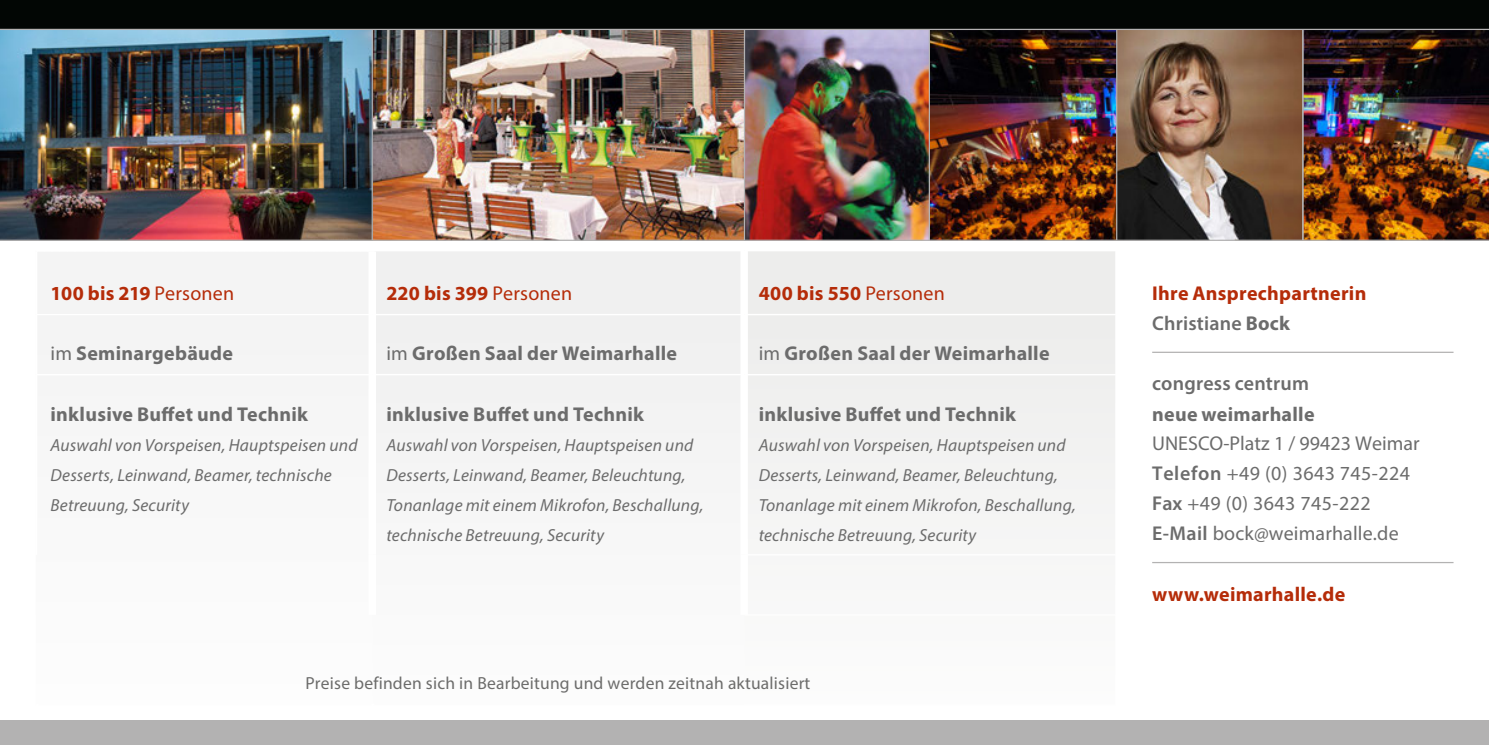
<style>
.page{position:relative;width:1489px;height:745px;background:#fff}
.page>*{position:absolute;margin:0;border:0;box-sizing:border-box;transform-origin:0 0}
.t1{font:700 20px "Myriad Pro";letter-spacing:.015em;color:#6c6c6c}
.t2{font:20px/29.8px "Myriad Pro";letter-spacing:.005em;color:#6c6c6c}
.t3{font:700 20px "Myriad Pro";letter-spacing:.015em;color:#b52c09}
.t4{font:700 20px "Myriad Pro";letter-spacing:-.01em;color:#b52c09}
.t5{font:600 20px "Myriad Pro";letter-spacing:.01em;color:#6c6c6c}
.t6{font:italic 17.5px/30px "Myriad Pro";letter-spacing:.01em;color:#6c6c6c}
.t7{font:17.5px "Myriad Pro";letter-spacing:.01em;color:#6c6c6b}
.s1{font-weight:400}
.s2{font-weight:700}
.s3{font-weight:600}
</style>
<div class="page">
<div style="left:38px;top:252px;width:330px;height:62px;background:#f4f4f4"></div>
<div style="left:376px;top:252px;width:364px;height:62px;background:#f0f0f0"></div>
<div style="left:748px;top:251px;width:367px;height:63px;background:#ededec"></div>
<img style="left:0;top:30px;width:1488px;height:209px">
<div style="left:0;top:0;width:1488px;height:29px;background:#020604"></div>
<hr style="left:0;top:29px;width:1488px;height:1px;background:#b3b2b2">
<hr style="left:0;top:239px;width:1488px;height:2px;background:#b3b2b2">
<hr style="left:371px;top:30px;width:2px;height:210px;background:#b3b2b2">
<hr style="left:743px;top:30px;width:2px;height:210px;background:#b3b2b2">
<hr style="left:928px;top:30px;width:1px;height:210px;background:#b3b2b2">
<hr style="left:1302px;top:30px;width:1px;height:210px;background:#b3b2b2">
<hr style="left:1152px;top:351px;width:301px;height:2px;background:#b3b2b2">
<hr style="left:1152px;top:561px;width:301px;height:2px;background:#b3b2b2">
<div style="left:0;top:720px;width:1488px;height:24px;background:#b3b2b2"></div>
<hr style="left:1116px;top:30px;width:1px;height:210px;background:#b3b2b2">
<p class="t4" style="left:51px;top:280px;width:185px">100 bis 219 <span class="s1">Personen</span></p>
<p class="t3" style="left:386px;top:280px;width:187px">220 bis 399 <span class="s1">Personen</span></p>
<p class="t3" style="left:758px;top:280px;width:188px">400 bis 550 <span class="s1">Personen</span></p>
<p class="t1" style="left:51px;top:340px;width:184px"><span class="s1">im</span> Seminargebäude</p>
<p class="t1" style="left:386px;top:340px;width:292px"><span class="s1">im</span> Großen Saal der Weimarhalle</p>
<p class="t1" style="left:758px;top:340px;width:292px"><span class="s1">im</span> Großen Saal der Weimarhalle</p>
<p class="t1" style="left:51px;top:400px;width:259px">inklusive Buffet und Technik</p>
<p class="t6" style="left:51px;top:429px;width:308px">Auswahl von Vorspeisen, Hauptspeisen und<br>Desserts, Leinwand, Beamer, technische<br>Betreuung, Security</p>
<p class="t1" style="left:386px;top:400px;width:259px">inklusive Buffet und Technik</p>
<p class="t6" style="left:386px;top:429px;width:318px">Auswahl von Vorspeisen, Hauptspeisen und Desserts, Leinwand, Beamer, Beleuchtung, Tonanlage mit einem Mikrofon, Beschallung, technische Betreuung, Security</p>
<p class="t1" style="left:758px;top:400px;width:259px">inklusive Buffet und Technik</p>
<p class="t6" style="left:758px;top:429px;width:318px">Auswahl von Vorspeisen, Hauptspeisen und Desserts, Leinwand, Beamer, Beleuchtung, Tonanlage mit einem Mikrofon, Beschallung, technische Betreuung, Security</p>
<p class="t7" style="left:305px;top:672px;width:506px">Preise befinden sich in Bearbeitung und werden zeitnah aktualisiert</p>
<p class="t3" style="left:1152px;top:280px;width:216px">Ihre Ansprechpartnerin</p>
<p class="t5" style="left:1152px;top:311px;width:139px">Christiane <span class="s2">Bock</span></p>
<p class="t2" style="left:1152px;top:368px;width:269px"><span class="s3">congress centrum<br></span><span class="s2">neue weimarhalle<br></span>UNESCO-Platz 1 / 99423 Weimar<br><span class="s3">Telefon</span> +49 (0) 3643 745-224<br><span class="s3">Fax</span> +49 (0) 3643 745-222<br><span class="s3">E-Mail</span> bock@weimarhalle.de</p>
<p class="t3" style="left:1152px;top:580px;width:195px">www.weimarhalle.de</p>
</div>
